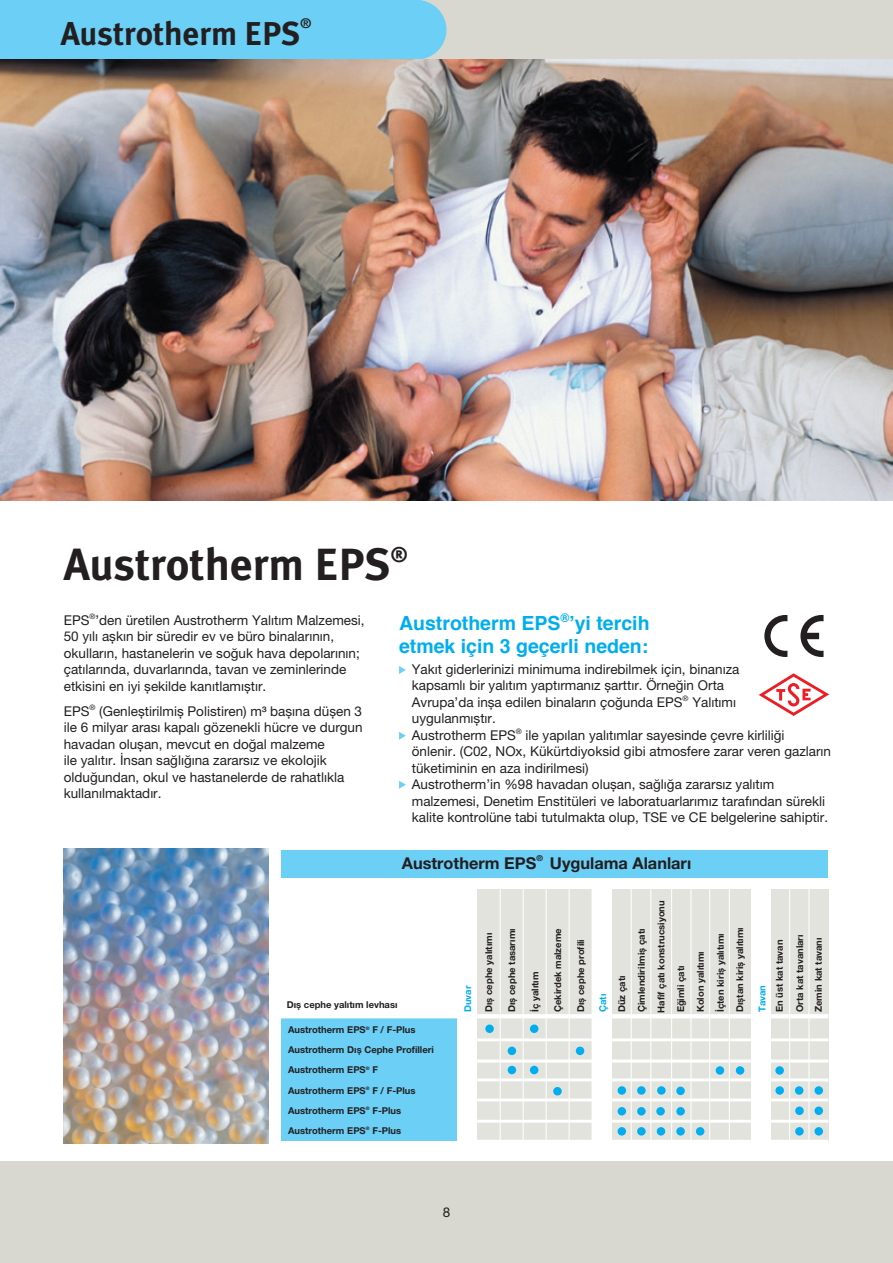
<style>
.page{position:relative;width:893px;height:1263px;background:#fff}
.page>*{position:absolute;margin:0;border:0;box-sizing:border-box;transform-origin:0 0}
.t1{font:45px "Meta Bold Tr";color:#231f20}
.t2{font:33px "Meta Bold Tr";color:#231f20}
.t3{font:700 19.5px/23.4px "Helvetica";color:#00aeef}
.t4{font:700 16.35px "Helvetica Neue LT Pro";color:#231f20}
.t5{font:13.5px/16.5px "Helvetica Neue LT Pro";color:#231f20}
.t6{font:700 13.5px "Helvetica Neue LT Pro";color:#231f20}
.t7{font:700 9.45px/19.6px "Helvetica Neue LT Pro";color:#231f20}
.t8{font:700 9.45px "Helvetica Neue LT Pro";color:#00aeef}
.t9{font:700 8.1px "Helvetica Neue LT Pro";color:#231f20}
.s1{font-family:"Helvetica"}
</style>
<div class="page">
<div style="left:0;top:1161px;width:893px;height:102px;background:#d8d8d0"></div>
<div style="left:85px;top:0;width:808px;height:60px;background:#d8d8d0"></div>
<div style="left:0;top:0;width:411px;height:60px;background:#6bcff6"></div>
<div style="left:387px;top:0;width:59px;height:60px;background:#6bcff6;border-radius:50%"></div>
<img style="left:0;top:60px;width:893px;height:441px">
<div style="left:467px;top:889px;width:361px;height:252px;background:#e3e3de"></div>
<div style="left:592px;top:847px;width:19px;height:294px;background:#fff"></div>
<div style="left:751px;top:848px;width:19px;height:293px;background:#fff"></div>
<hr style="left:500px;top:849px;width:1px;height:292px;background:#fff">
<hr style="left:523px;top:849px;width:1px;height:292px;background:#fff">
<hr style="left:546px;top:846px;width:1px;height:295px;background:#fff">
<hr style="left:569px;top:851px;width:1px;height:290px;background:#fff">
<hr style="left:631px;top:843px;width:1px;height:298px;background:#fff">
<hr style="left:650px;top:845px;width:1px;height:296px;background:#fff">
<hr style="left:671px;top:849px;width:1px;height:292px;background:#fff">
<hr style="left:691px;top:846px;width:1px;height:295px;background:#fff">
<hr style="left:709px;top:843px;width:1px;height:298px;background:#fff">
<hr style="left:729px;top:847px;width:1px;height:294px;background:#fff">
<hr style="left:789px;top:841px;width:1px;height:300px;background:#fff">
<hr style="left:809px;top:846px;width:1px;height:295px;background:#fff">
<hr style="left:278px;top:1038px;width:550px;height:3px;background:#fff">
<hr style="left:278px;top:1059px;width:550px;height:3px;background:#fff">
<hr style="left:278px;top:1078px;width:550px;height:3px;background:#fff">
<hr style="left:278px;top:1098px;width:550px;height:3px;background:#fff">
<hr style="left:278px;top:1120px;width:550px;height:2px;background:#fff">
<hr style="left:258px;top:1140px;width:570px;height:3px;background:#fff">
<div style="left:282px;top:1018px;width:182px;height:123px;background:#6bcff6"></div>
<div style="left:457px;top:851px;width:19px;height:290px;background:#fff"></div>
<svg style="left:485px;top:1024px;width:53px;height:9px"></svg>
<div style="left:508px;top:1066px;width:8px;height:8px;background:#00aeef;border-radius:50%"></div>
<div style="left:576px;top:1047px;width:8px;height:8px;background:#00aeef;border-radius:50%"></div>
<div style="left:508px;top:1047px;width:8px;height:8px;background:#00aeef;border-radius:50%"></div>
<div style="left:553px;top:1087px;width:9px;height:8px;background:#00aeef;border-radius:50%"></div>
<div style="left:618px;top:1107px;width:8px;height:8px;background:#00aeef;border-radius:50%"></div>
<div style="left:617px;top:1127px;width:9px;height:8px;background:#00aeef;border-radius:50%"></div>
<div style="left:637px;top:1107px;width:9px;height:8px;background:#00aeef;border-radius:50%"></div>
<svg style="left:618px;top:1086px;width:28px;height:9px"></svg>
<div style="left:637px;top:1127px;width:9px;height:8px;background:#00aeef;border-radius:50%"></div>
<div style="left:656px;top:1107px;width:9px;height:8px;background:#00aeef;border-radius:50%"></div>
<div style="left:657px;top:1086px;width:9px;height:9px;background:#00aeef;border-radius:50%"></div>
<div style="left:657px;top:1127px;width:8px;height:8px;background:#00aeef;border-radius:50%"></div>
<div style="left:676px;top:1107px;width:9px;height:8px;background:#00aeef;border-radius:50%"></div>
<svg style="left:676px;top:1086px;width:9px;height:9px"></svg>
<div style="left:696px;top:1127px;width:8px;height:8px;background:#00aeef;border-radius:50%"></div>
<div style="left:676px;top:1127px;width:9px;height:8px;background:#00aeef;border-radius:50%"></div>
<div style="left:530px;top:1066px;width:8px;height:8px;background:#00aeef;border-radius:50%"></div>
<div style="left:775px;top:1066px;width:9px;height:9px;background:#00aeef;border-radius:50%"></div>
<div style="left:736px;top:1066px;width:8px;height:9px;background:#00aeef;border-radius:50%"></div>
<div style="left:716px;top:1066px;width:8px;height:9px;background:#00aeef;border-radius:50%"></div>
<svg style="left:775px;top:1086px;width:48px;height:9px"></svg>
<svg style="left:795px;top:1106px;width:28px;height:9px"></svg>
<svg style="left:795px;top:1127px;width:28px;height:8px"></svg>
<div style="left:282px;top:850px;width:546px;height:27px;background:#6bcff6"></div>
<hr style="left:278px;top:1014px;width:550px;height:4px;background:#fff">
<img style="left:64px;top:848px;width:205px;height:295px">
<svg style="left:399px;top:666px;width:7px;height:8px"></svg>
<svg style="left:399px;top:732px;width:7px;height:8px"></svg>
<svg style="left:399px;top:781px;width:7px;height:8px"></svg>
<svg style="left:764px;top:615px;width:23px;height:42px"></svg>
<svg style="left:800px;top:615px;width:23px;height:42px"></svg>
<svg style="left:759px;top:673px;width:70px;height:43px"></svg>
<h2 class="t2" style="left:61px;top:14px;width:241px">Austrotherm EPS</h2>
<p class="t6" style="left:301px;top:15px;width:12px">®</p>
<h1 class="t1" style="left:64px;top:539px;width:345px">Austrotherm EPS<sup>®</sup></h1>
<p class="t5" style="left:64px;top:611px;width:302px">EPS<sup>®</sup>’den üretilen Austrotherm Yalıtım Malzemesi, 50 yılı aşkın bir süredir ev ve büro binalarının, okulların, hastanelerin ve soğuk hava depolarının; çatılarında, duvarlarında, tavan ve zeminlerinde etkisini en iyi şekilde kanıtlamıştır.</p>
<p class="t5" style="left:64px;top:702px;width:300px">EPS<sup>®</sup> (Genleştirilmiş Polistiren) m<span class="s1">³</span> başına düşen 3 ile 6 milyar arası kapalı gözenekli hücre ve durgun havadan oluşan, mevcut en doğal malzeme<br>ile yalıtır. İnsan sağlığına zararsız ve ekolojik olduğundan, okul ve hastanelerde de rahatlıkla kullanılmaktadır.</p>
<h3 class="t3" style="left:399px;top:611px;width:252px">Austrotherm EPS<sup>®</sup>’yi tercih etmek için 3 geçerli neden:</h3>
<p class="t5" style="left:412px;top:660px;width:421px">Yakıt giderlerinizi minimuma indirebilmek için, binanıza<br>kapsamlı bir yalıtım yaptırmanız şarttır. Örneğin Orta<br>Avrupa’da inşa edilen binaların çoğunda EPS<sup>®</sup> Yalıtımı<br>uygulanmıştır.<br>Austrotherm EPS<sup>®</sup> ile yapılan yalıtımlar sayesinde çevre kirliliği önlenir. (C02, NOx, Kükürtdiyoksid gibi atmosfere zarar veren gazların tüketiminin en aza indirilmesi)<br>Austrotherm’in %98 havadan oluşan, sağlığa zararsız yalıtım malzemesi, Denetim Enstitüleri ve laboratuarlarımız tarafından sürekli kalite kontrolüne tabi tutulmakta olup, TSE ve CE belgelerine sahiptir.</p>
<p class="t9" style="left:536px;top:853px;width:8px">®</p>
<p class="t4" style="left:402px;top:853px;width:291px">Austrotherm EPS Uygulama Alanları</p>
<p class="t7" style="left:548px;top:1012px;width:85px;rotate:-90deg">Çekirdek malzeme</p>
<p class="t7" style="left:571px;top:1012px;width:74px;rotate:-90deg">Dıș cephe profili</p>
<p class="t7" style="left:479px;top:1012px;width:81px;rotate:-90deg">Dıș cephe yalıtımı</p>
<p class="t7" style="left:502px;top:1012px;width:85px;rotate:-90deg">Dıș cephe tasarımı</p>
<p class="t7" style="left:525px;top:1012px;width:42px;rotate:-90deg">İç yalıtım</p>
<p class="t8" style="left:462px;top:1012px;width:28px;rotate:-90deg">Duvar</p>
<p class="t7" style="left:287px;top:995px;width:112px">Dıș cephe yalıtım levhası</p>
<p class="t8" style="left:597px;top:1012px;width:20px;rotate:-90deg">Çatı</p>
<p class="t7" style="left:288px;top:1020px;width:147px;line-height:20.1px">Austrotherm EPS<sup>®</sup> F / F-Plus<br>Austrotherm Dıș Cephe Profilleri<br>Austrotherm EPS<sup>®</sup> F<br>Austrotherm EPS<sup>®</sup> F / F-Plus<br>Austrotherm EPS<sup>®</sup> F-Plus<br>Austrotherm EPS<sup>®</sup> F-Plus</p>
<p class="t7" style="left:612px;top:1012px;width:114px;rotate:-90deg">Düz çatı<br>Çimlendirilmiș çatı<br>Hafif çatı konstrucsiyonu<br>Eğimli çatı<br>Kolon yalıtımı<br>İçten kiriș yalıtımı<br>Dıștan kiriș yalıtımı</p>
<p class="t8" style="left:756px;top:1012px;width:29px;rotate:-90deg">Tavan</p>
<p class="t7" style="left:769px;top:1012px;width:79px;line-height:20.4px;rotate:-90deg">En üst kat tavan<br>Orta kat tavanları</p>
<p class="t7" style="left:808px;top:1012px;width:76px;rotate:-90deg">Zemin kat tavanı</p>
<p class="t5" style="left:443px;top:1204px;width:9px">8</p>
</div>
